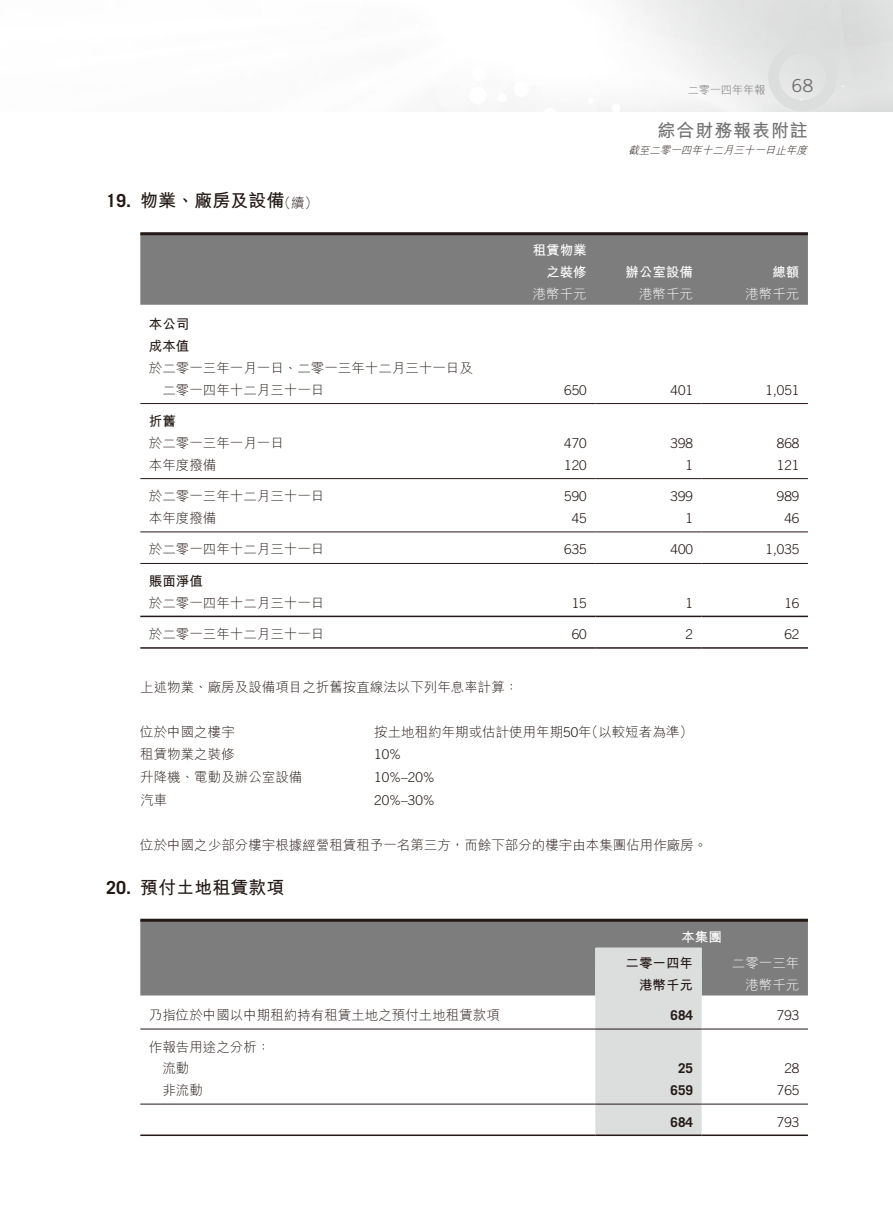
<style>
.page{position:relative;width:893px;height:1212px;background:#fff}
.page>*{position:absolute;margin:0;border:0;box-sizing:border-box;transform-origin:0 0}
.t1{font:18px "M Hei HK Bold E Ten B5 H";color:#231916}
.t2{font:18px "M Hei HK Bold E Ten B5 H";letter-spacing:.05em;color:#717171}
.t3{font:18px "Trade Gothic LT Std";color:#717171}
.t4{font:13.5px/21.8px "M Hei HK Light E Ten B5 H";color:#231916}
.t5{font:300 13.5px "Trade Gothic LT Std";color:#231916}
.t6{font:13.5px "M Hei HK Light E Ten B5 H";color:#fff}
.t7{font:13.5px/21.8px "M Hei HK Bold E Ten B5 H";color:#231916}
.t8{font:13.5px/21.8px "M Hei HK Bold E Ten B5 H";color:#fff;text-align:right}
.t9{font:700 13.5px "Trade Gothic LT Std";color:#231916}
.t10{font:11.25px "M Hei HK Light E Ten B5 H";letter-spacing:-.015em;color:#717171}
.t11{font:italic 10.5px "M Hei HK Light E Ten B5 H";color:#231916}
.s1{font-family:"Trade Gothic LT Std";font-weight:700}
.s2{font-family:"M Hei HK Light E Ten B5 H";font-size:13.5px}
.s3{font-family:"Trade Gothic LT Std";font-weight:300}
</style>
<div class="page">
<div style="left:768px;top:43px;width:69px;height:68px;background:#dfe0e0"></div>
<div style="left:140px;top:235px;width:668px;height:70px;background:#7d7d7d"></div>
<hr style="left:140px;top:232px;width:668px;height:3px;background:#231916">
<hr style="left:140px;top:403px;width:349px;height:1px;background:#231916">
<hr style="left:489px;top:403px;width:106px;height:1px;background:#231916">
<hr style="left:595px;top:403px;width:107px;height:1px;background:#231916">
<hr style="left:702px;top:403px;width:106px;height:1px;background:#231916">
<hr style="left:140px;top:478px;width:349px;height:1px;background:#231916">
<hr style="left:489px;top:478px;width:106px;height:1px;background:#231916">
<hr style="left:595px;top:478px;width:107px;height:1px;background:#231916">
<hr style="left:702px;top:478px;width:106px;height:1px;background:#231916">
<hr style="left:140px;top:531px;width:349px;height:1px;background:#231916">
<hr style="left:489px;top:531px;width:106px;height:1px;background:#231916">
<hr style="left:595px;top:531px;width:107px;height:1px;background:#231916">
<hr style="left:702px;top:531px;width:106px;height:1px;background:#231916">
<hr style="left:140px;top:563px;width:349px;height:1px;background:#231916">
<hr style="left:489px;top:563px;width:106px;height:1px;background:#231916">
<hr style="left:595px;top:563px;width:107px;height:1px;background:#231916">
<hr style="left:702px;top:563px;width:106px;height:1px;background:#231916">
<hr style="left:140px;top:616px;width:349px;height:1px;background:#231916">
<hr style="left:489px;top:616px;width:106px;height:1px;background:#231916">
<hr style="left:595px;top:616px;width:107px;height:1px;background:#231916">
<hr style="left:702px;top:616px;width:106px;height:1px;background:#231916">
<hr style="left:140px;top:647px;width:349px;height:2px;background:#231916">
<hr style="left:489px;top:647px;width:106px;height:2px;background:#231916">
<hr style="left:595px;top:647px;width:107px;height:2px;background:#231916">
<hr style="left:702px;top:647px;width:106px;height:2px;background:#231916">
<div style="left:140px;top:922px;width:668px;height:73px;background:#7d7d7d"></div>
<div style="left:595px;top:948px;width:107px;height:186px;background:#dcdddd"></div>
<div style="left:595px;top:969px;width:107px;height:26px;background:#dcdddd"></div>
<hr style="left:140px;top:919px;width:668px;height:3px;background:#231916">
<hr style="left:140px;top:1029px;width:455px;height:1px;background:#231916">
<hr style="left:595px;top:1029px;width:107px;height:1px;background:#231916">
<hr style="left:702px;top:1029px;width:106px;height:1px;background:#231916">
<hr style="left:140px;top:1104px;width:455px;height:1px;background:#231916">
<hr style="left:595px;top:1104px;width:107px;height:1px;background:#231916">
<hr style="left:702px;top:1104px;width:106px;height:1px;background:#231916">
<hr style="left:140px;top:1134px;width:455px;height:2px;background:#231916">
<hr style="left:595px;top:1134px;width:107px;height:2px;background:#231916">
<hr style="left:702px;top:1134px;width:106px;height:2px;background:#231916">
<h1 class="t1" style="left:106px;top:194px;width:213px"><span class="s1">19.</span> 物業、廠房及設備<span class="s2">（續）</span></h1>
<p class="t7" style="left:149px;top:315px;width:42px">本公司成本值</p>
<p class="t4" style="left:162px;top:359px;width:312px;text-indent:-14px">於二零一三年一月一日、二零一三年十二月三十一日及二零一四年十二月三十一日</p>
<p class="t8" style="left:533px;top:241px;width:55px">租賃物業之裝修</p>
<p class="t10" style="left:688px;top:85px;width:79px">二零一四年年報</p>
<h1 class="t3" style="left:792px;top:80px;width:23px">68</h1>
<h1 class="t2" style="left:658px;top:124px;width:152px">綜合財務報表附註</h1>
<p class="t11" style="left:628px;top:146px;width:183px">截至二零一四年十二月三十一日止年度</p>
<p class="t8" style="left:626px;top:263px;width:69px">辦公室設備</p>
<p class="t8" style="left:772px;top:263px;width:28px">總額</p>
<p class="t6" style="left:533px;top:289px;width:55px">港幣千元</p>
<p class="t6" style="left:639px;top:289px;width:55px">港幣千元</p>
<p class="t6" style="left:745px;top:289px;width:55px">港幣千元</p>
<p class="t5" style="left:564px;top:385px;width:24px">650</p>
<p class="t5" style="left:671px;top:385px;width:24px">401</p>
<p class="t5" style="left:766px;top:385px;width:35px">1,051</p>
<p class="t7" style="left:149px;top:412px;width:28px">折舊</p>
<p class="t4" style="left:149px;top:434px;width:136px">於二零一三年一月一日</p>
<p class="t5" style="left:564px;top:438px;width:24px">470</p>
<p class="t5" style="left:671px;top:438px;width:24px">398</p>
<p class="t5" style="left:777px;top:438px;width:24px">868</p>
<p class="t4" style="left:149px;top:455px;width:69px">本年度撥備</p>
<p class="t5" style="left:564px;top:460px;width:24px">120</p>
<p class="t5" style="left:686px;top:460px;width:9px">1</p>
<p class="t5" style="left:777px;top:460px;width:24px">121</p>
<p class="t4" style="left:149px;top:487px;width:177px">於二零一三年十二月三十一日</p>
<p class="t5" style="left:564px;top:491px;width:24px">590</p>
<p class="t5" style="left:671px;top:491px;width:24px">399</p>
<p class="t5" style="left:777px;top:491px;width:24px">989</p>
<p class="t4" style="left:149px;top:509px;width:69px">本年度撥備</p>
<p class="t5" style="left:572px;top:513px;width:17px">45</p>
<p class="t5" style="left:686px;top:513px;width:9px">1</p>
<p class="t5" style="left:784px;top:513px;width:17px">46</p>
<p class="t4" style="left:149px;top:540px;width:177px">於二零一四年十二月三十一日</p>
<p class="t5" style="left:564px;top:545px;width:24px">635</p>
<p class="t5" style="left:671px;top:545px;width:24px">400</p>
<p class="t5" style="left:766px;top:545px;width:35px">1,035</p>
<p class="t7" style="left:149px;top:572px;width:55px">賬面淨值</p>
<p class="t4" style="left:149px;top:594px;width:177px">於二零一四年十二月三十一日</p>
<p class="t5" style="left:572px;top:598px;width:17px">15</p>
<p class="t5" style="left:686px;top:598px;width:9px">1</p>
<p class="t5" style="left:784px;top:598px;width:17px">16</p>
<p class="t4" style="left:149px;top:625px;width:177px">於二零一三年十二月三十一日</p>
<p class="t5" style="left:572px;top:630px;width:17px">60</p>
<p class="t5" style="left:686px;top:630px;width:9px">2</p>
<p class="t5" style="left:784px;top:630px;width:17px">62</p>
<p class="t4" style="left:140px;top:678px;width:379px">上述物業、廠房及設備項目之折舊按直線法以下列年息率計算：</p>
<p class="t4" style="left:140px;top:723px;width:96px">位於中國之樓宇</p>
<p class="t4" style="left:374px;top:723px;width:320px">按土地租約年期或估計使用年期<span class="s3">50</span>年（以較短者為準）</p>
<p class="t4" style="left:140px;top:745px;width:96px">租賃物業之裝修</p>
<p class="t5" style="left:374px;top:750px;width:29px">10%</p>
<p class="t4" style="left:140px;top:768px;width:163px">升降機、電動及辦公室設備</p>
<p class="t5" style="left:374px;top:772px;width:62px">10%–20%</p>
<p class="t4" style="left:140px;top:790px;width:28px">汽車</p>
<p class="t5" style="left:374px;top:795px;width:62px">20%–30%</p>
<p class="t4" style="left:140px;top:835px;width:568px">位於中國之少部分樓宇根據經營租賃租予一名第三方，而餘下部分的樓宇由本集團佔用作廠房。</p>
<h1 class="t1" style="left:106px;top:880px;width:180px"><span class="s1">20.</span> 預付土地租賃款項</h1>
<p class="t8" style="left:681px;top:928px;width:42px">本集團</p>
<p class="t7" style="left:626px;top:954px;width:69px">二零一四年</p>
<p class="t6" style="left:732px;top:957px;width:69px">二零一三年</p>
<p class="t7" style="left:639px;top:975px;width:55px">港幣千元</p>
<p class="t6" style="left:745px;top:979px;width:55px">港幣千元</p>
<p class="t4" style="left:149px;top:1006px;width:352px">乃指位於中國以中期租約持有租賃土地之預付土地租賃款項</p>
<p class="t9" style="left:671px;top:1010px;width:24px">684</p>
<p class="t5" style="left:777px;top:1010px;width:24px">793</p>
<p class="t4" style="left:162px;top:1037px;width:109px;text-indent:-14px">作報告用途之分析：流動</p>
<p class="t9" style="left:678px;top:1064px;width:17px">25</p>
<p class="t5" style="left:784px;top:1064px;width:17px">28</p>
<p class="t4" style="left:162px;top:1081px;width:42px">非流動</p>
<p class="t9" style="left:671px;top:1085px;width:24px">659</p>
<p class="t5" style="left:777px;top:1085px;width:24px">765</p>
<p class="t9" style="left:671px;top:1117px;width:24px">684</p>
<p class="t5" style="left:777px;top:1117px;width:24px">793</p>
</div>
